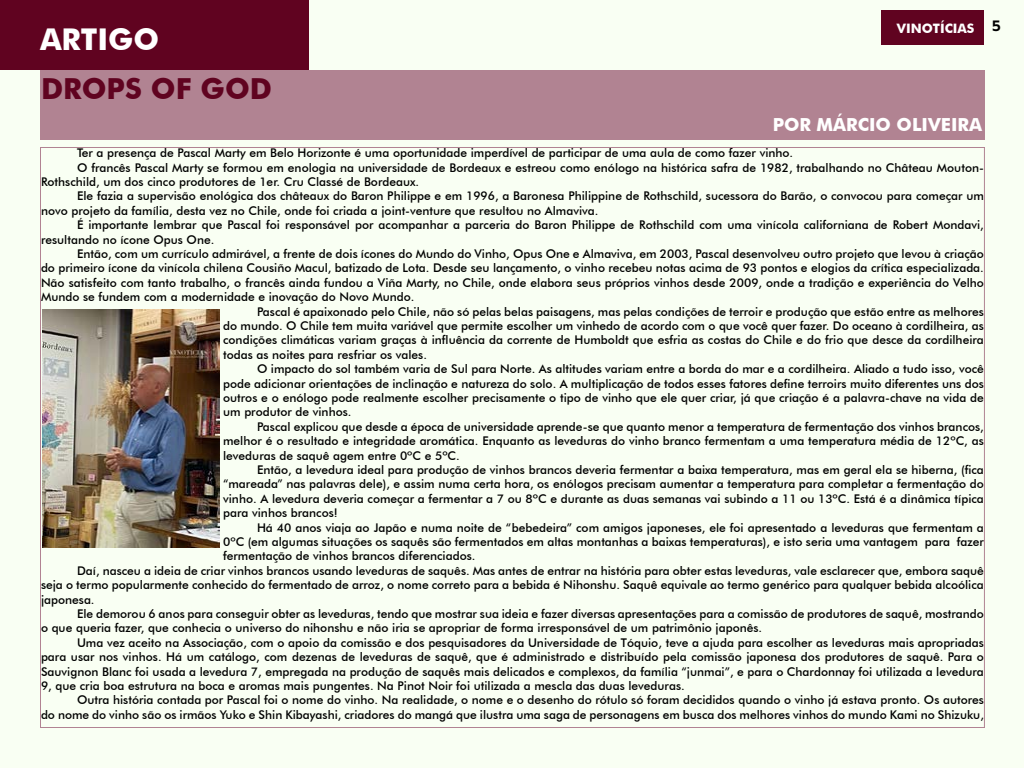
<style>
.page{position:relative;width:1024px;height:768px;background:#f9fff3}
.page>*{position:absolute;margin:0;border:0;box-sizing:border-box;transform-origin:0 0}
.t1{font:700 30px "Futura BT";color:#fff}
.t2{font:700 29px "Futura BT";color:#600320}
.t3{font:700 18px "Futura BT";color:#fff}
.t4{font:700 13px "Futura BT";color:#fff}
.t5{font:500 12px "Futura BT";color:#000}
</style>
<div class="page">
<div style="left:882px;top:10px;width:102px;height:34px;background:#600320"></div>
<div style="left:40px;top:70px;width:945px;height:70px;background:#b18392"></div>
<div style="left:0;top:0;width:309px;height:70px;background:#600320"></div>
<img style="left:43px;top:309px;width:176px;height:239px">
<h1 class="t1" style="left:40px;top:21px;width:121px">ARTIGO</h1>
<h2 class="t2" style="left:41px;top:71px;width:233px">DROPS OF GOD</h2>
<p class="t4" style="left:897px;top:21px;width:105px">VINOTÍCIAS <sup>5</sup></p>
<h3 class="t3" style="left:773px;top:114px;width:211px">POR MÁRCIO OLIVEIRA</h3>
<p class="t5" style="left:77px;top:146px;width:718px">Ter a presença de Pascal Marty em Belo Horizonte é uma oportunidade imperdível de participar de uma aula de como fazer vinho.</p>
<p class="t5" style="left:77px;top:160px;width:908px">O francês Pascal Marty se formou em enologia na universidade de Bordeaux e estreou como enólogo na histórica safra de 1982, trabalhando no Château Mouton-</p>
<p class="t5" style="left:41px;top:174px;width:380px">Rothschild, um dos cinco produtores de 1er. Cru Classé de Bordeaux.</p>
<p class="t5" style="left:77px;top:189px;width:908px">Ele fazia a supervisão enológica dos châteaux do Baron Philippe e em 1996, a Baronesa Philippine de Rothschild, sucessora do Barão, o convocou para começar um</p>
<p class="t5" style="left:41px;top:203px;width:559px">novo projeto da família, desta vez no Chile, onde foi criada a joint-venture que resultou no Almaviva.</p>
<p class="t5" style="left:77px;top:218px;width:908px">É importante lembrar que Pascal foi responsável por acompanhar a parceria do Baron Philippe de Rothschild com uma vinícola californiana de Robert Mondavi,</p>
<p class="t5" style="left:41px;top:232px;width:175px">resultando no ícone Opus One.</p>
<p class="t5" style="left:77px;top:246px;width:908px">Então, com um currículo admirável, a frente de dois ícones do Mundo do Vinho, Opus One e Almaviva, em 2003, Pascal desenvolveu outro projeto que levou à criação</p>
<p class="t5" style="left:41px;top:261px;width:944px">do primeiro ícone da vinícola chilena Cousiño Macul, batizado de Lota. Desde seu lançamento, o vinho recebeu notas acima de 93 pontos e elogios da crítica especializada.</p>
<p class="t5" style="left:41px;top:275px;width:944px">Não satisfeito com tanto trabalho, o francês ainda fundou a Viña Marty, no Chile, onde elabora seus próprios vinhos desde 2009, onde a tradição e experiência do Velho</p>
<p class="t5" style="left:41px;top:290px;width:375px">Mundo se fundem com a modernidade e inovação do Novo Mundo.</p>
<p class="t5" style="left:257px;top:304px;width:728px">Pascal é apaixonado pelo Chile, não só pelas belas paisagens, mas pelas condições de terroir e produção que estão entre as melhores</p>
<p class="t5" style="left:223px;top:318px;width:762px">do mundo. O Chile tem muita variável que permite escolher um vinhedo de acordo com o que você quer fazer. Do oceano à cordilheira, as</p>
<p class="t5" style="left:223px;top:333px;width:762px">condições climáticas variam graças à influência da corrente de Humboldt que esfria as costas do Chile e do frio que desce da cordilheira</p>
<p class="t5" style="left:223px;top:347px;width:205px">todas as noites para resfriar os vales.</p>
<p class="t5" style="left:257px;top:362px;width:728px">O impacto do sol também varia de Sul para Norte. As altitudes variam entre a borda do mar e a cordilheira. Aliado a tudo isso, você</p>
<p class="t5" style="left:223px;top:376px;width:762px">pode adicionar orientações de inclinação e natureza do solo. A multiplicação de todos esses fatores define terroirs muito diferentes uns dos</p>
<p class="t5" style="left:223px;top:390px;width:762px">outros e o enólogo pode realmente escolher precisamente o tipo de vinho que ele quer criar, já que criação é a palavra-chave na vida de</p>
<p class="t5" style="left:223px;top:405px;width:130px">um produtor de vinhos.</p>
<p class="t5" style="left:257px;top:419px;width:728px">Pascal explicou que desde a época de universidade aprende-se que quanto menor a temperatura de fermentação dos vinhos brancos,</p>
<p class="t5" style="left:223px;top:434px;width:762px">melhor é o resultado e integridade aromática. Enquanto as leveduras do vinho branco fermentam a uma temperatura média de 12ºC, as</p>
<p class="t5" style="left:223px;top:448px;width:238px">leveduras de saquê agem entre 0ºC e 5ºC.</p>
<p class="t5" style="left:257px;top:462px;width:728px">Então, a levedura ideal para produção de vinhos brancos deveria fermentar a baixa temperatura, mas em geral ela se hiberna, (fica</p>
<p class="t5" style="left:223px;top:477px;width:762px">“mareada” nas palavras dele), e assim numa certa hora, os enólogos precisam aumentar a temperatura para completar a fermentação do</p>
<p class="t5" style="left:223px;top:491px;width:762px">vinho. A levedura deveria começar a fermentar a 7 ou 8ºC e durante as duas semanas vai subindo a 11 ou 13ºC. Está é a dinâmica típica</p>
<p class="t5" style="left:223px;top:506px;width:116px">para vinhos brancos!</p>
<p class="t5" style="left:257px;top:520px;width:728px">Há 40 anos viaja ao Japão e numa noite de “bebedeira” com amigos japoneses, ele foi apresentado a leveduras que fermentam a</p>
<p class="t5" style="left:223px;top:534px;width:762px">0ºC (em algumas situações os saquês são fermentados em altas montanhas a baixas temperaturas), e isto seria uma vantagem para fazer</p>
<p class="t5" style="left:223px;top:549px;width:254px">fermentação de vinhos brancos diferenciados.</p>
<p class="t5" style="left:77px;top:563px;width:908px">Daí, nasceu a ideia de criar vinhos brancos usando leveduras de saquês. Mas antes de entrar na história para obter estas leveduras, vale esclarecer que, embora saquê</p>
<p class="t5" style="left:41px;top:578px;width:944px">seja o termo popularmente conhecido do fermentado de arroz, o nome correto para a bebida é Nihonshu. Saquê equivale ao termo genérico para qualquer bebida alcoólica</p>
<p class="t5" style="left:41px;top:592px;width:55px">japonesa.</p>
<p class="t5" style="left:77px;top:606px;width:908px">Ele demorou 6 anos para conseguir obter as leveduras, tendo que mostrar sua ideia e fazer diversas apresentações para a comissão de produtores de saquê, mostrando</p>
<p class="t5" style="left:41px;top:621px;width:723px">o que queria fazer, que conhecia o universo do nihonshu e não iria se apropriar de forma irresponsável de um patrimônio japonês.</p>
<p class="t5" style="left:77px;top:635px;width:908px">Uma vez aceito na Associação, com o apoio da comissão e dos pesquisadores da Universidade de Tóquio, teve a ajuda para escolher as leveduras mais apropriadas</p>
<p class="t5" style="left:41px;top:650px;width:944px">para usar nos vinhos. Há um catálogo, com dezenas de leveduras de saquê, que é administrado e distribuído pela comissão japonesa dos produtores de saquê. Para o</p>
<p class="t5" style="left:41px;top:664px;width:944px">Sauvignon Blanc foi usada a levedura 7, empregada na produção de saquês mais delicados e complexos, da família “junmai”, e para o Chardonnay foi utilizada a levedura</p>
<p class="t5" style="left:41px;top:678px;width:645px">9, que cria boa estrutura na boca e aromas mais pungentes. Na Pinot Noir foi utilizada a mescla das duas leveduras.</p>
<p class="t5" style="left:77px;top:693px;width:908px">Outra história contada por Pascal foi o nome do vinho. Na realidade, o nome e o desenho do rótulo só foram decididos quando o vinho já estava pronto. Os autores</p>
<p class="t5" style="left:41px;top:707px;width:944px">do nome do vinho são os irmãos Yuko e Shin Kibayashi, criadores do mangá que ilustra uma saga de personagens em busca dos melhores vinhos do mundo Kami no Shizuku,</p>
</div>
